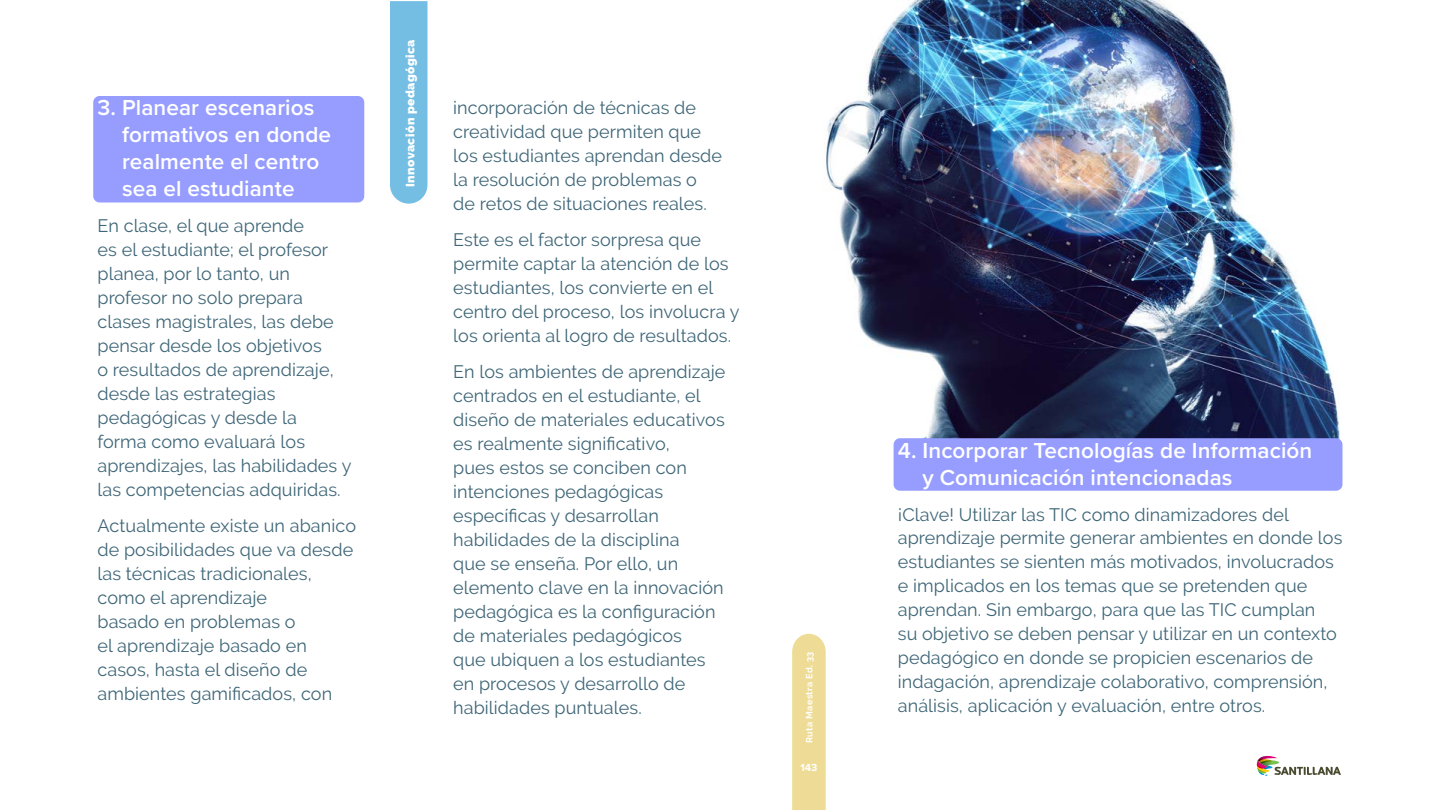
<style>
.page{position:relative;width:1440px;height:810px;background:#fff}
.page>*{position:absolute;margin:0;border:0;box-sizing:border-box;transform-origin:0 0}
.t1{font:600 22.5px/27px "Proxima Nova";letter-spacing:.005em;color:#fff}
.t2{font:18px/24px "Raleway";letter-spacing:.005em;color:#3f6677}
.t3{font:900 12px "Raleway";letter-spacing:.04em;color:#fff}
.t4{font:700 10.65px "Proxima Nova";color:#fff}
.t5{font:700 9px "Raleway";letter-spacing:.04em;color:#fff}
</style>
<div class="page">
<img style="left:826px;top:0;width:514px;height:439px">
<div style="left:93px;top:96px;width:271px;height:106px;background:#969dff;border-radius:6px"></div>
<div style="left:894px;top:438px;width:449px;height:53px;background:#969dff;border-radius:6px"></div>
<svg style="left:1256px;top:755px;width:85px;height:21px"></svg>
<svg style="left:792px;top:634px;width:34px;height:176px;background:#ed9"></svg>
<div style="left:390px;top:1px;width:38px;height:203px;background:#75bee3"></div>
<p class="t1" style="left:122px;top:94px;width:211px;text-indent:-25px">3. Planear escenarios formativos en donde realmente el centro sea el estudiante</p>
<p class="t2" style="left:98px;top:214px;width:255px">En clase, el que aprende<br>es el estudiante; el profesor planea, por lo tanto, un profesor no solo prepara clases magistrales, las debe pensar desde los objetivos<br>o resultados de aprendizaje, desde las estrategias pedagógicas y desde la<br>forma como evaluará los aprendizajes, las habilidades y las competencias adquiridas.</p>
<p class="t2" style="left:98px;top:514px;width:260px">Actualmente existe un abanico de posibilidades que va desde las técnicas tradicionales, como el aprendizaje<br>basado en problemas o<br>el aprendizaje basado en casos, hasta el diseño de ambientes gamificados, con</p>
<p class="t3" style="left:403px;top:187px;width:149px;rotate:-90deg">Innovación pedagógica</p>
<p class="t2" style="left:453px;top:96px;width:270px">incorporación de técnicas de creatividad que permiten que los estudiantes aprendan desde la resolución de problemas o de retos de situaciones reales.</p>
<p class="t2" style="left:453px;top:228px;width:288px">Este es el factor sorpresa que permite captar la atención de los estudiantes, los convierte en el centro del proceso, los involucra y los orienta al logro de resultados.</p>
<p class="t2" style="left:453px;top:360px;width:274px">En los ambientes de aprendizaje centrados en el estudiante, el diseño de materiales educativos es realmente significativo,<br>pues estos se conciben con intenciones pedagógicas específicas y desarrollan habilidades de la disciplina<br>que se enseña. Por ello, un elemento clave en la innovación pedagógica es la configuración de materiales pedagógicos<br>que ubiquen a los estudiantes en procesos y desarrollo de habilidades puntuales.</p>
<p class="t5" style="left:804px;top:743px;width:92px;rotate:-90deg">Ruta Maestra Ed. 33</p>
<p class="t4" style="left:800px;top:759px;width:18px">143</p>
<p class="t1" style="left:923px;top:436px;width:391px;text-indent:-25px">4. Incorporar Tecnologías de Información y Comunicación intencionadas</p>
<p class="t2" style="left:898px;top:502px;width:446px">¡Clave! Utilizar las TIC como dinamizadores del aprendizaje permite generar ambientes en donde los estudiantes se sienten más motivados, involucrados e implicados en los temas que se pretenden que aprendan. Sin embargo, para que las TIC cumplan<br>su objetivo se deben pensar y utilizar en un contexto pedagógico en donde se propicien escenarios de indagación, aprendizaje colaborativo, comprensión, análisis, aplicación y evaluación, entre otros.</p>
</div>
